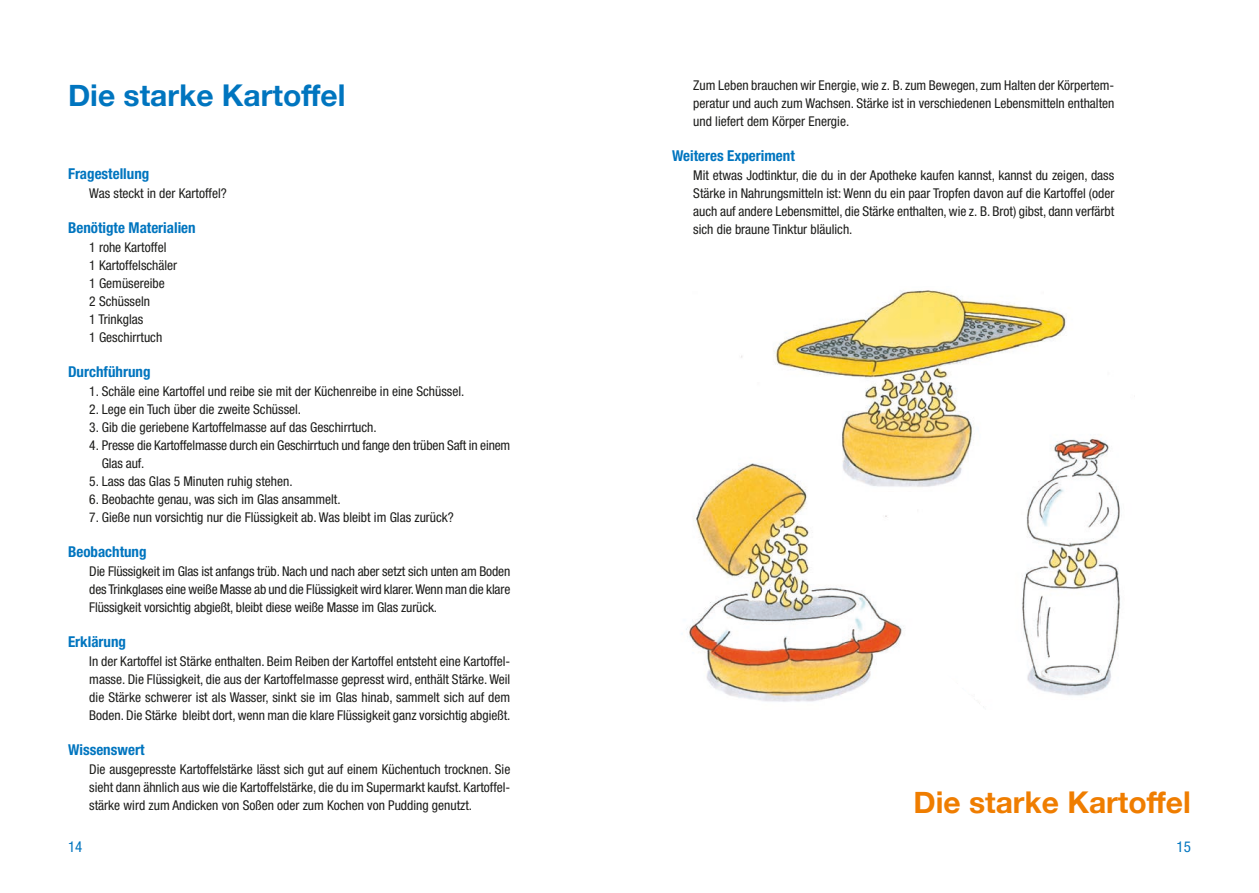
<style>
.page{position:relative;width:1259px;height:893px;background:#fff}
.page>*{position:absolute;margin:0;border:0;box-sizing:border-box;transform-origin:0 0}
.t1{font:700 30px "Helvetica Neue";color:#0075bf}
.t2{font:700 30px "Helvetica Neue";color:#ef7d00}
.t3{font:700 condensed 15px "Helvetica Neue";color:#0075bf}
.t4{font:condensed 15px "Helvetica Neue";color:#0075bf}
.t5{font:condensed 13.5px/18px "Helvetica Neue";color:#1d1d1b;text-align:justify}
</style>
<div class="page">
<img style="left:686px;top:290px;width:434px;height:414px">
<h1 class="t1" style="left:68px;top:71px;width:279px">Die starke Kartoffel</h1>
<p class="t3" style="left:68px;top:164px;width:83px">Fragestellung</p>
<p class="t5" style="left:89px;top:184px;width:139px">Was steckt in der Kartoffel?</p>
<p class="t3" style="left:68px;top:218px;width:129px">Benötigte Materialien</p>
<p class="t5" style="left:89px;top:238px;width:89px;text-align:left">1 rohe Kartoffel<br>1 Kartoffelschäler<br>1 Gemüsereibe<br>2 Schüsseln<br>1 Trinkglas<br>1 Geschirrtuch</p>
<p class="t3" style="left:68px;top:362px;width:84px">Durchführung</p>
<p class="t5" style="left:89px;top:382px;width:376px">1. Schäle eine Kartoffel und reibe sie mit der Küchenreibe in eine Schüssel.</p>
<p class="t5" style="left:89px;top:400px;width:213px">2. Lege ein Tuch über die zweite Schüssel.</p>
<p class="t5" style="left:89px;top:418px;width:289px">3. Gib die geriebene Kartoffelmasse auf das Geschirrtuch.</p>
<p class="t5" style="left:102px;top:436px;width:410px;text-indent:-12px">4. Presse die Kartoffelmasse durch ein Geschirrtuch und fange den trüben Saft in einem<br>Glas auf.</p>
<p class="t5" style="left:89px;top:472px;width:205px">5. Lass das Glas 5 Minuten ruhig stehen.</p>
<p class="t5" style="left:89px;top:490px;width:253px">6. Beobachte genau, was sich im Glas ansammelt.</p>
<p class="t5" style="left:89px;top:508px;width:366px">7. Gieße nun vorsichtig nur die Flüssigkeit ab. Was bleibt im Glas zurück?</p>
<p class="t3" style="left:68px;top:542px;width:80px">Beobachtung</p>
<p class="t5" style="left:89px;top:562px;width:422px">Die Flüssigkeit im Glas ist anfangs trüb. Nach und nach aber setzt sich unten am Boden des Trinkglases eine weiße Masse ab und die Flüssigkeit wird klarer. Wenn man die klare Flüssigkeit vorsichtig abgießt, bleibt diese weiße Masse im Glas zurück.</p>
<p class="t3" style="left:68px;top:632px;width:60px">Erklärung</p>
<p class="t5" style="left:89px;top:652px;width:422px">In der Kartoffel ist Stärke enthalten. Beim Reiben der Kartoffel entsteht eine Kartoffel&shy;masse. Die Flüssigkeit, die aus der Kartoffelmasse gepresst wird, enthält Stärke. Weil die Stärke schwerer ist als Wasser, sinkt sie im Glas hinab, sammelt sich auf dem Boden. Die Stärke bleibt dort, wenn man die klare Flüssigkeit ganz vorsichtig abgießt.</p>
<p class="t3" style="left:68px;top:740px;width:78px">Wissenswert</p>
<p class="t5" style="left:89px;top:760px;width:422px">Die ausgepresste Kartoffelstärke lässt sich gut auf einem Küchentuch trocknen. Sie sieht dann ähnlich aus wie die Kartoffelstärke, die du im Supermarkt kaufst. Kartoffel&shy;stärke wird zum Andicken von Soßen oder zum Kochen von Pudding genutzt.</p>
<p class="t5" style="left:693px;top:76px;width:422px">Zum Leben brauchen wir Energie, wie z. B. zum Bewegen, zum Halten der Körpertem&shy;peratur und auch zum Wachsen. Stärke ist in verschiedenen Lebensmitteln enthalten und liefert dem Körper Energie.</p>
<p class="t3" style="left:672px;top:146px;width:124px">Weiteres Experiment</p>
<p class="t5" style="left:693px;top:166px;width:423px">Mit etwas Jodtinktur, die du in der Apotheke kaufen kannst, kannst du zeigen, dass Stärke in Nahrungsmitteln ist: Wenn du ein paar Tropfen davon auf die Kartoffel (oder auch auf andere Lebensmittel, die Stärke enthalten, wie z. B. Brot) gibst, dann verfärbt sich die braune Tinktur bläulich.</p>
<h1 class="t2" style="left:913px;top:778px;width:279px">Die starke Kartoffel</h1>
<p class="t4" style="left:68px;top:838px;width:16px">14</p>
<p class="t4" style="left:1176px;top:838px;width:16px">15</p>
</div>
